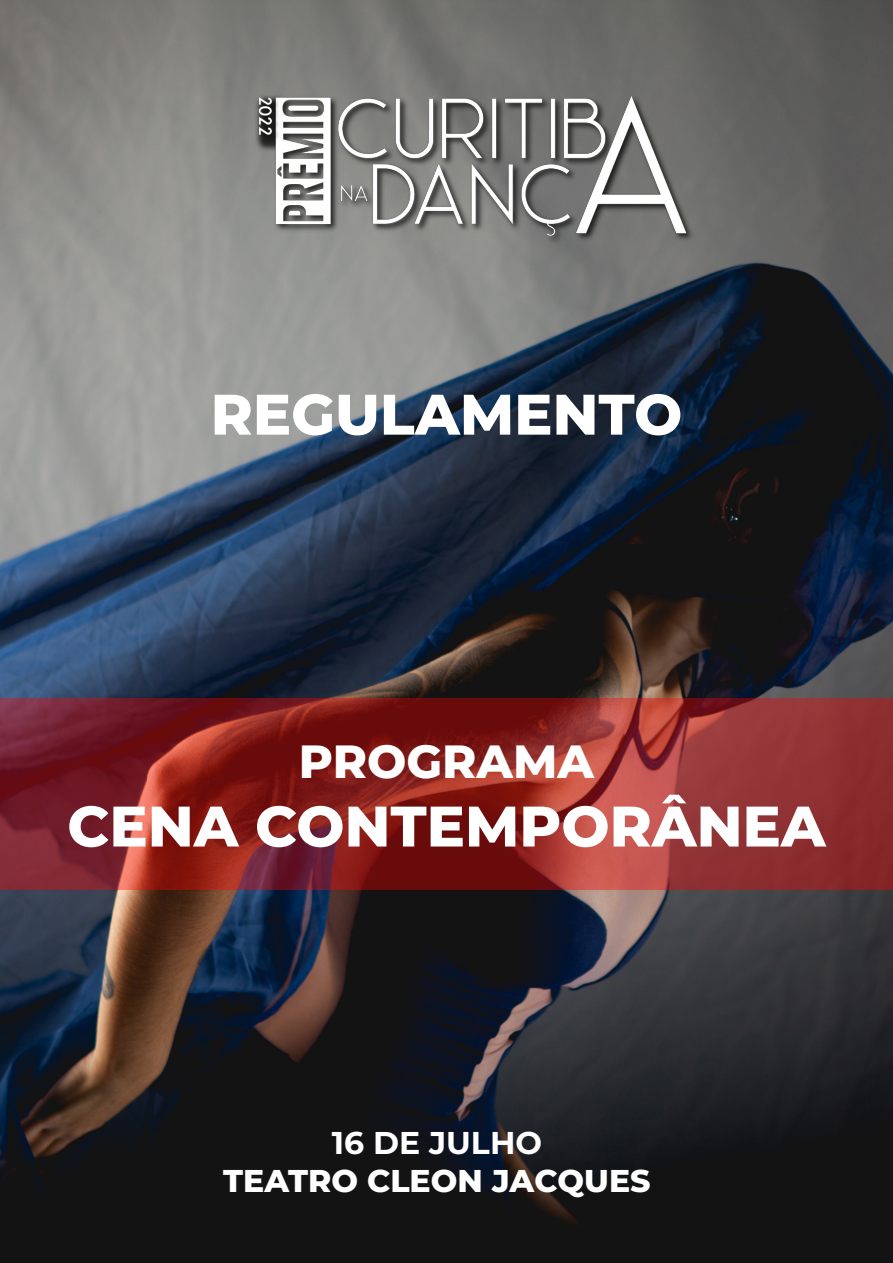
<style>
.page{position:relative;width:893px;height:1263px;background:#fff}
.page>*{position:absolute;margin:0;border:0;box-sizing:border-box;transform-origin:0 0}
.t1{font:800 57px "Montserrat";color:#fff}
.t2{font:800 46.5px "Montserrat";color:#fff}
.t3{font:800 31.5px/37.8px "Montserrat";color:#fff;text-align:center}
.s1{font-weight:100}
</style>
<div class="page">
<img style="left:0;top:0;width:893px;height:1263px">
<svg style="left:0;top:698px;width:893px;height:192px;background:#892728"></svg>
<img style="left:185px;top:54px;width:523px;height:212px">
<p class="t1" style="left:211px;top:376px;width:473px">REGULAMENTO</p>
<p class="t2" style="left:299px;top:731px;width:297px">PROGRAMA</p>
<p class="t1" style="left:67px;top:788px;width:760px">CENA CONTEMPORÂNEA</p>
<p class="t3" style="left:223px;top:1123px;width:429px"><span class="s1">16 DE JULHO<br></span>TEATRO CLEON JACQUES</p>
</div>
